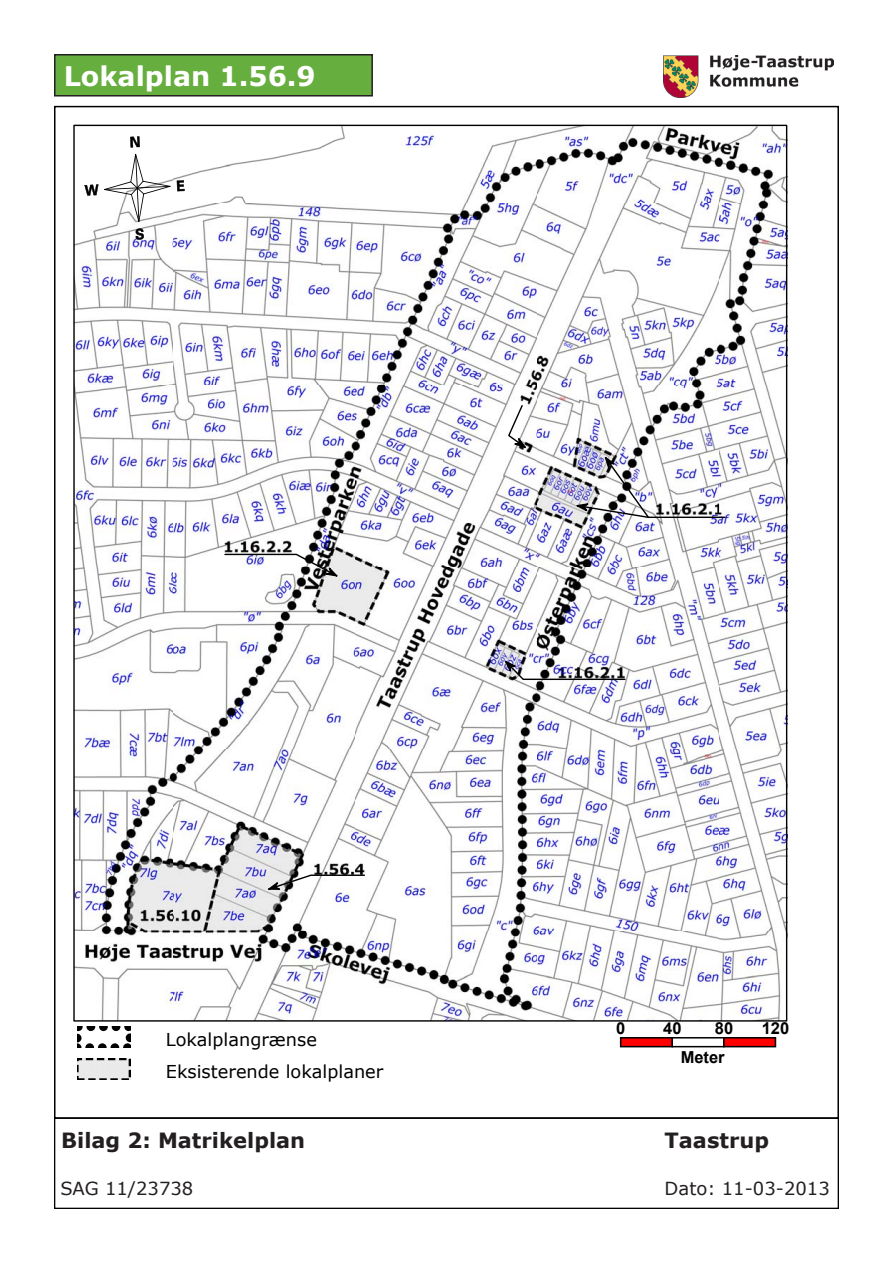
<style>
.page{position:relative;width:893px;height:1263px;background:#fff}
.page>*{position:absolute;margin:0;border:0;box-sizing:border-box;transform-origin:0 0}
.t1{font:700 27px "Verdana";color:#fff}
.t2{font:700 21px "Verdana";color:#231f20}
.t3{font:18px "Verdana";color:#231f20}
.t4{font:17.7px/32.1px "Verdana";color:#000}
.t5{font:700 16.5px "Arial";color:#000}
</style>
<div class="page">
<div style="left:54px;top:1117px;width:785px;height:92px;border:1px solid #000"></div>
<img style="left:664px;top:55px;width:169px;height:43px">
<div style="left:55px;top:55px;width:317px;height:41px;background:#66ae3d"></div>
<div style="left:54px;top:54px;width:319px;height:43px;border:2px solid #231f20"></div>
<img style="left:75px;top:127px;width:710px;height:892px">
<svg style="left:224px;top:553px;width:115px;height:25px"></svg>
<svg style="left:575px;top:456px;width:151px;height:63px"></svg>
<svg style="left:507px;top:404px;width:20px;height:45px"></svg>
<svg style="left:267px;top:874px;width:99px;height:17px"></svg>
<svg style="left:77px;top:1026px;width:53px;height:22px"></svg>
<svg style="left:77px;top:1059px;width:53px;height:21px"></svg>
<div style="left:621px;top:1038px;width:51px;height:9px;background:#f00"></div>
<div style="left:620px;top:1037px;width:53px;height:10px;border:2px solid #000"></div>
<div style="left:671px;top:1037px;width:54px;height:10px;border:2px solid #000"></div>
<div style="left:724px;top:1038px;width:51px;height:9px;background:#f00"></div>
<div style="left:723px;top:1037px;width:53px;height:10px;border:2px solid #000"></div>
<svg style="left:130px;top:136px;width:10px;height:12px"></svg>
<svg style="left:84px;top:154px;width:87px;height:68px"></svg>
<svg style="left:177px;top:180px;width:8px;height:11px"></svg>
<svg style="left:135px;top:228px;width:9px;height:12px"></svg>
<svg style="left:504px;top:659px;width:122px;height:22px"></svg>
<p class="t1" style="left:64px;top:57px;width:254px">Lokalplan 1.56.9</p>
<p class="t4" style="left:166px;top:1023px;width:219px">Lokalplangrænse<br>Eksisterende lokalplaner</p>
<p class="t2" style="left:61px;top:1125px;width:245px">Bilag 2: Matrikelplan</p>
<p class="t3" style="left:60px;top:1176px;width:135px">SAG 11/23738</p>
<p class="t5" style="left:616px;top:1017px;width:11px">0</p>
<p class="t5" style="left:663px;top:1017px;width:20px">40</p>
<p class="t5" style="left:715px;top:1017px;width:20px">80</p>
<p class="t5" style="left:762px;top:1017px;width:29px">120</p>
<p class="t5" style="left:681px;top:1046px;width:46px">Meter</p>
<p class="t2" style="left:665px;top:1125px;width:106px">Taastrup</p>
<p class="t3" style="left:665px;top:1176px;width:167px">Dato: 11-03-2013</p>
</div>
